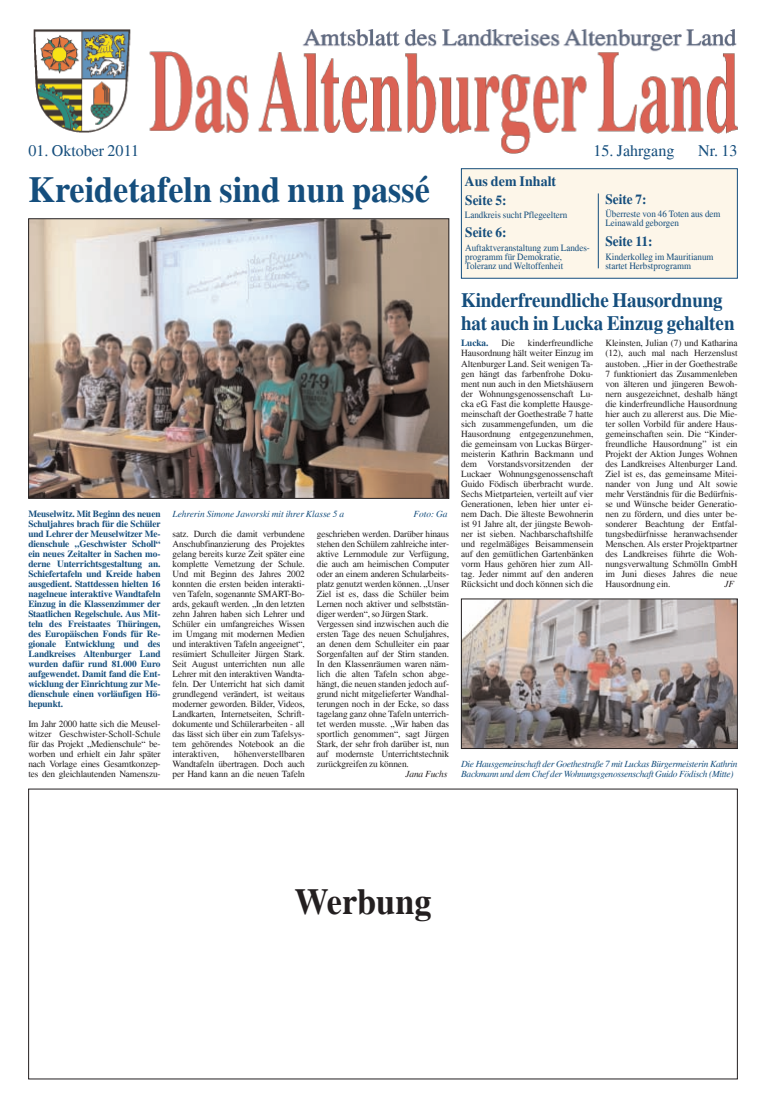
<style>
.page{position:relative;width:766px;height:1109px;background:#fff}
.page>*{position:absolute;margin:0;border:0;box-sizing:border-box;transform-origin:0 0}
.t1{font:700 36px "Times";color:#154e7d;scale:.95 1}
.t2{font:700 36px "Times";color:#231f20;scale:.95 1}
.t3{font:700 20px/23px "Times";letter-spacing:-.01em;color:#154e7d;scale:.95 1}
.t4{font:16px "Times";color:#154e7d}
.t5{font:700 14px "Times";color:#154e7d;scale:.95 1}
.t6{font:700 14px "Times";color:#154e7d}
.t7{font:9.5px/9px "Times";color:#154e7d;scale:.95 1}
.t8{font:9.3px/10px "Times";letter-spacing:-.01em;color:#231f20;text-align:justify}
.t9{font:700 9.3px/10px "Times";letter-spacing:-.01em;color:#154e7d;text-align:justify}
.t10{font:italic 9.3px/10px "Times";letter-spacing:-.025em;color:#154e7d}
.t11{font:italic 9.3px "Times";color:#154e7d}
.t12{font:italic 9.3px "Times";letter-spacing:-.01em;color:#231f20}
</style>
<div class="page">
<img style="left:30px;top:220px;width:417px;height:276px">
<div style="left:28px;top:218px;width:421px;height:280px;border:1px solid #231f20"></div>
<img style="left:33px;top:29px;width:704px;height:125px">
<img style="left:463px;top:600px;width:272px;height:146px">
<div style="left:461px;top:169px;width:276px;height:109px;background:#fdf6e9"></div>
<div style="left:461px;top:168px;width:276px;height:110px;border:1px solid #154e7d"></div>
<hr style="left:598px;top:193px;width:1px;height:75px;background:#154e7d">
<p class="t4" style="left:28px;top:141px;width:112px">01. Oktober 2011</p>
<p class="t4" style="left:593px;top:141px;width:82px">15. Jahrgang</p>
<p class="t4" style="left:698px;top:141px;width:41px">Nr. 13</p>
<p class="t1" style="left:28px;top:168px;width:424px">Kreidetafeln sind nun passÈ</p>
<p class="t9" style="left:28px;top:508px;width:134px">Meuselwitz. Mit Beginn des neuen Schuljahres brach f¸r die Sch¸ler und Lehrer der Meuselwitzer Me&shy;dienschule ÑGeschwister Schollì ein neues Zeitalter in Sachen mo&shy;derne Unterrichtsgestaltung an.<br>Schiefertafeln und Kreide haben ausgedient. Stattdessen hielten 16 nagelneue interaktive Wandtafeln Einzug in die Klassenzimmer der Staatlichen Regelschule. Aus Mit&shy;teln des Freistaates Th¸ringen, des Europ‰ischen Fonds f¸r Re&shy;gionale Entwicklung und des Landkreises Altenburger Land wurden daf¸r rund 81.000 Euro aufgewendet. Damit fand die Ent&shy;wicklung der Einrichtung zur Me&shy;dienschule einen vorl‰ufigen Hˆ&shy;hepunkt.</p>
<p class="t8" style="left:28px;top:718px;width:134px">Im Jahr 2000 hatte sich die Meusel&shy;witzer Geschwister-Scholl-Schule f¸r das Projekt ÑMedienschuleì be&shy;worben und erhielt ein Jahr sp‰ter nach Vorlage eines Gesamtkonzep&shy;tes den gleichlautenden Namenszu-</p>
<p class="t11" style="left:172px;top:508px;width:173px">Lehrerin Simone Jaworski mit ihrer Klasse 5 a</p>
<p class="t10" style="left:413px;top:508px;width:36px">Foto: Ga</p>
<p class="t8" style="left:172px;top:528px;width:134px">satz. Durch die damit verbundene Anschubfinanzierung des Projektes gelang bereits kurze Zeit sp‰ter eine komplette Vernetzung der Schule.<br>Und mit Beginn des Jahres 2002 konnten die ersten beiden interakti&shy;ven Tafeln, sogenannte SMART-Bo&shy;ards, gekauft werden. ÑIn den letzten zehn Jahren haben sich Lehrer und Sch¸ler ein umfangreiches Wissen im Umgang mit modernen Medien und interaktiven Tafeln angeeignetì, res¸miert Schulleiter J¸rgen Stark.<br>Seit August unterrichten nun alle Lehrer mit den interaktiven Wandta&shy;feln. Der Unterricht hat sich damit grundlegend ver‰ndert, ist weitaus moderner geworden. Bilder, Videos, Landkarten, Internetseiten, Schrift&shy;dokumente und Sch¸lerarbeiten - all das l‰sst sich ¸ber ein zum Tafelsys&shy;tem gehˆrendes Notebook an die interaktiven,</p>
<p class="t8" style="left:172px;top:748px;width:134px;text-indent:61px">hˆhenverstellbaren Wandtafeln ¸bertragen. Doch auch per Hand kann an die neuen Tafeln</p>
<p class="t8" style="left:317px;top:528px;width:134px">geschrieben werden. Dar¸ber hinaus</p>
<p class="t8" style="left:317px;top:538px;width:134px">stehen den Sch¸lern zahlreiche inter-</p>
<p class="t8" style="left:317px;top:548px;width:134px">aktive Lernmodule zur Verf¸gung,</p>
<p class="t8" style="left:317px;top:558px;width:134px">die auch am heimischen Computer</p>
<p class="t8" style="left:317px;top:568px;width:134px">oder an einem anderen Schularbeits-</p>
<p class="t8" style="left:317px;top:578px;width:134px">platz genutzt werden kˆnnen. ÑUnser</p>
<p class="t8" style="left:317px;top:588px;width:134px">Ziel ist es, dass die Sch¸ler beim</p>
<p class="t8" style="left:317px;top:598px;width:134px">Lernen noch aktiver und selbstst‰n-</p>
<p class="t8" style="left:317px;top:608px;width:113px">diger werdenì, so J¸rgen Stark.</p>
<p class="t8" style="left:317px;top:618px;width:134px">Vergessen sind inzwischen auch die</p>
<p class="t8" style="left:317px;top:628px;width:134px">ersten Tage des neuen Schuljahres,</p>
<p class="t8" style="left:317px;top:638px;width:134px">an denen dem Schulleiter ein paar</p>
<p class="t8" style="left:317px;top:648px;width:134px">Sorgenfalten auf der Stirn standen.</p>
<p class="t8" style="left:317px;top:658px;width:134px">In den Klassenr‰umen waren n‰m-</p>
<p class="t8" style="left:317px;top:668px;width:134px">lich die alten Tafeln schon abge-</p>
<p class="t8" style="left:317px;top:678px;width:134px">h‰ngt, die neuen standen jedoch auf-</p>
<p class="t8" style="left:317px;top:688px;width:134px">grund nicht mitgelieferter Wandhal-</p>
<p class="t8" style="left:317px;top:698px;width:134px">terungen noch in der Ecke, so dass</p>
<p class="t8" style="left:317px;top:708px;width:134px">tagelang ganz ohne Tafeln unterrich-</p>
<p class="t8" style="left:317px;top:718px;width:134px">tet werden musste. ÑWir haben das</p>
<p class="t8" style="left:317px;top:728px;width:134px">sportlich genommenì, sagt J¸rgen</p>
<p class="t8" style="left:317px;top:738px;width:134px">Stark, der sehr froh dar¸ber ist, nun</p>
<p class="t8" style="left:317px;top:748px;width:134px">auf modernste Unterrichtstechnik</p>
<p class="t8" style="left:317px;top:758px;width:93px">zur¸ckgreifen zu kˆnnen.</p>
<p class="t12" style="left:405px;top:768px;width:43px">Jana Fuchs</p>
<p class="t6" style="left:464px;top:173px;width:93px">Aus dem Inhalt</p>
<p class="t5" style="left:465px;top:191px;width:45px">Seite 5:</p>
<p class="t7" style="left:464px;top:210px;width:109px">Landkreis sucht Pflegeeltern</p>
<p class="t5" style="left:465px;top:224px;width:45px">Seite 6:</p>
<p class="t7" style="left:465px;top:243px;width:133px">Auftaktveranstaltung zum Landes&shy;programm f¸r Demokratie,<br>Toleranz und Weltoffenheit</p>
<p class="t5" style="left:605px;top:191px;width:45px">Seite 7:</p>
<p class="t7" style="left:605px;top:209px;width:123px">‹berreste von 46 Toten aus dem<br>Leinawald geborgen</p>
<p class="t5" style="left:605px;top:232px;width:51px">Seite 11:</p>
<p class="t7" style="left:605px;top:252px;width:115px">Kinderkolleg im Mauritianum startet Herbstprogramm</p>
<p class="t3" style="left:461px;top:288px;width:289px">Kinderfreundliche Hausordnung hat auch in Lucka Einzug gehalten</p>
<p class="t9" style="left:461px;top:338px;width:29px">Lucka.</p>
<p class="t8" style="left:501px;top:338px;width:15px">Die</p>
<p class="t8" style="left:461px;top:338px;width:134px;text-indent:67px">kinderfreundliche Hausordnung h‰lt weiter Einzug im Altenburger Land. Seit wenigen Ta&shy;gen h‰ngt das farbenfrohe Doku&shy;ment nun auch in den Mietsh‰usern der Wohnungsgenossenschaft Lu&shy;cka eG. Fast die komplette Hausge&shy;meinschaft der Goethestrafle 7 hatte sich zusammengefunden, um die Hausordnung entgegenzunehmen, die gemeinsam von Luckas B¸rger&shy;meisterin Kathrin Backmann und dem Vorstandsvorsitzenden der Luckaer Wohnungsgenossenschaft Guido Fˆdisch ¸berbracht wurde.<br>Sechs Mietparteien, verteilt auf vier Generationen, leben hier unter ei&shy;nem Dach. Die ‰lteste Bewohnerin ist 91 Jahre alt, der j¸ngste Bewoh&shy;ner ist sieben. Nachbarschaftshilfe und regelm‰fliges Beisammensein auf den gem¸tlichen Gartenb‰nken vorm Haus gehˆren hier zum All&shy;tag. Jeder nimmt auf den anderen R¸cksicht und doch kˆnnen sich die</p>
<p class="t8" style="left:605px;top:338px;width:134px">Kleinsten, Julian (7) und Katharina (12), auch mal nach Herzenslust austoben. ÑHier in der Goethestrafle 7 funktioniert das Zusammenleben von ‰lteren und j¸ngeren Bewoh&shy;nern ausgezeichnet, deshalb h‰ngt die kinderfreundliche Hausordnung hier auch zu allererst aus. Die Mie&shy;ter sollen Vorbild f¸r andere Haus&shy;gemeinschaften sein. Die ìKinder&shy;freundliche Hausordnungî ist ein Projekt der Aktion Junges Wohnen des Landkreises Altenburger Land.<br>Ziel ist es, das gemeinsame Mitei&shy;nander von Jung und Alt sowie mehr Verst‰ndnis f¸r die Bed¸rfnis&shy;se und W¸nsche beider Generatio&shy;nen zu fˆrdern, und dies unter be&shy;sonderer Beachtung der Entfal&shy;tungsbed¸rfnisse heranwachsender Menschen. Als erster Projektpartner des Landkreises f¸hrte die Woh&shy;nungsverwaltung Schmˆlln GmbH im Juni dieses Jahres die neue Hausordnung ein.</p>
<p class="t12" style="left:724px;top:578px;width:11px">JF</p>
<p class="t10" style="left:461px;top:758px;width:278px">Die Hausgemeinschaft der Goethestrafle 7 mit Luckas B¸rgermeisterin Kathrin<br>Backmann und dem Chef der Wohnungsgenossenschaft Guido Fˆdisch (Mitte)</p>
<p class="t2" style="left:294px;top:879px;width:146px">Werbung</p>
</div>
